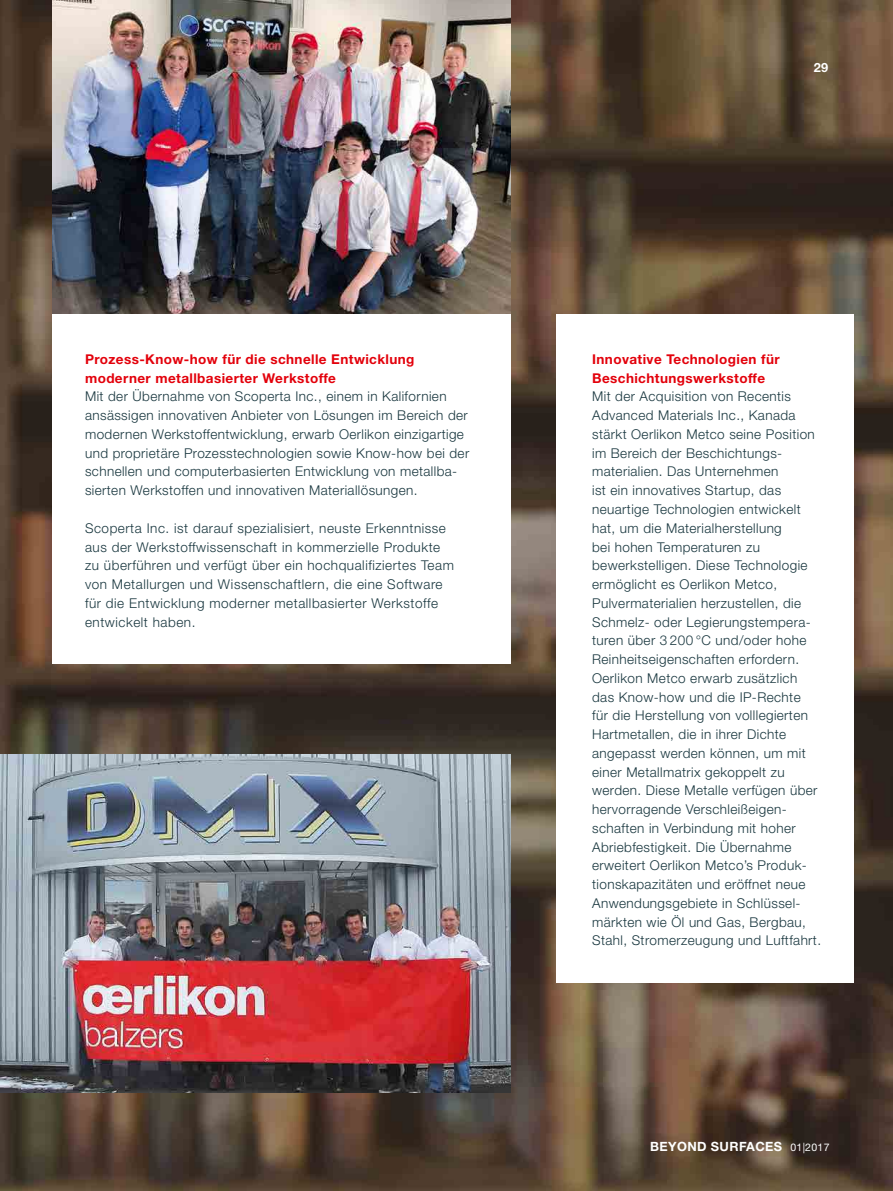
<style>
.page{position:relative;width:893px;height:1191px;background:#fff}
.page>*{position:absolute;margin:0;border:0;box-sizing:border-box;transform-origin:0 0}
.t1{font:300 13.5px/18.8px "Helvetica Neue";letter-spacing:.03em;color:#19373f}
.t2{font:700 13.5px/18.8px "Helvetica Neue";letter-spacing:.03em;color:#e3000b}
.t3{font:700 12.75px "Helvetica Neue";letter-spacing:.03em;color:#fff}
.s1{font-weight:400;font-size:10.5px}
</style>
<div class="page">
<img style="left:0;top:0;width:893px;height:1191px">
<img style="left:52px;top:0;width:458px;height:314px">
<img style="left:0;top:755px;width:510px;height:337px">
<div style="left:556px;top:314px;width:298px;height:669px;background:#fff"></div>
<div style="left:52px;top:314px;width:458px;height:350px;background:#fff"></div>
<p class="t2" style="left:85px;top:349px;width:331px">Prozess-Know-how für die schnelle Entwicklung moderner metallbasierter Werkstoffe</p>
<p class="t1" style="left:85px;top:387px;width:386px">Mit der Übernahme von Scoperta Inc., einem in Kalifornien ansässigen innovativen Anbieter von Lösungen im Bereich der modernen Werkstoff entwicklung, erwarb Oerlikon einzigartige und proprietäre Prozesstechnologien sowie Know-how bei der schnellen und computerbasierten Entwicklung von metallba&shy;sierten Werkstoffen und innovativen Materiallösungen.</p>
<p class="t1" style="left:85px;top:518px;width:370px">Scoperta Inc. ist darauf spezialisiert, neuste Erkenntnisse aus der Werkstoffwissenschaft in kommerzielle Produkte zu überführen und verfügt über ein hochqualifiziertes Team von Metallurgen und Wissenschaftlern, die eine Software für die Entwicklung moderner metallbasierter Werkstoffe entwickelt haben.</p>
<p class="t3" style="left:814px;top:60px;width:16px">29</p>
<p class="t2" style="left:592px;top:349px;width:189px">Innovative Technologien für<br>Beschichtungswerkstoffe</p>
<p class="t1" style="left:592px;top:387px;width:230px">Mit der Acquisition von Recentis Advanced Materials Inc., Kanada stärkt Oerlikon Metco seine Position im Bereich der Beschichtungs&shy;materialien. Das Unternehmen<br>ist ein innovatives Startup, das neuartige Technologien entwickelt hat, um die Materialherstellung<br>bei hohen Temperaturen zu bewerkstelligen. Diese Technologie ermöglicht es Oerlikon Metco, Pulvermaterialien herzustellen, die Schmelz- oder Legierungstempera&shy;turen über 3 200 °C und/oder hohe Reinheits eigenschaften erfordern.<br>Oerlikon Metco erwarb zusätzlich das Know-how und die IP-Rechte<br>für die Herstellung von volllegierten Hartmetallen, die in ihrer Dichte angepasst werden können, um mit einer Metallmatrix gekoppelt zu werden. Diese Metalle verfügen über hervorragende Verschleißeigen&shy;schaften in Verbindung mit hoher Abriebfestigkeit. Die Übernahme erweitert Oerlikon Metco’s Produk&shy;tionskapazitäten und eröffnet neue Anwendungsgebiete in Schlüssel&shy;märkten wie Öl und Gas, Bergbau, Stahl, Stromerzeugung und Luftfahrt.</p>
<p class="t3" style="left:650px;top:1138px;width:181px">BEYOND SURFACES <span class="s1">01|2017</span></p>
</div>
